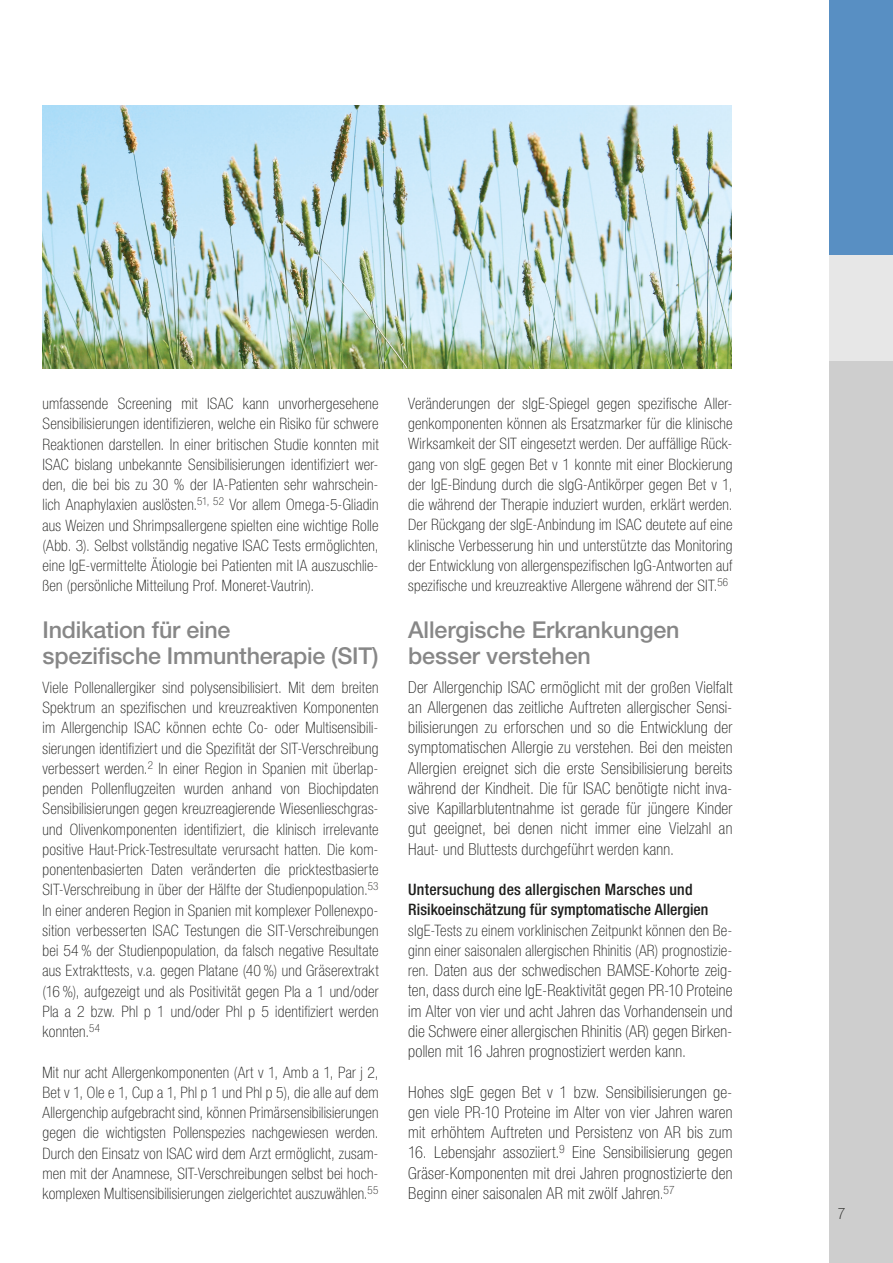
<style>
.page{position:relative;width:893px;height:1263px;background:#fff}
.page>*{position:absolute;margin:0;border:0;box-sizing:border-box;transform-origin:0 0}
.HeadlinesInnen_2_Zei{font:500 23.25px/26.2px "Helvetica Neue LT Std";letter-spacing:-.01em;color:#878787}
.Copy_10_5_13_5___Hel{font:100 condensed 16.5px/20.2px "Helvetica Neue LT Std";letter-spacing:.015em;color:#1d1d1b;text-align:justify}
.HeadlinesInnen_2_Zei-2{font:100 condensed 15.75px/20.2px "Helvetica Neue LT Std";letter-spacing:.015em;color:#1d1d1b;text-align:justify}
.Copy_10_5_13_5___Hel-2{font:100 condensed 15.75px/20.2px "Helvetica Neue LT Std";letter-spacing:.015em;color:#1d1d1b}
.Copy_10_5_13_5___Hel-3{font:500 condensed 15.75px/20.2px "Helvetica Neue LT Std";letter-spacing:.005em;color:#1d1d1b}
.s1{font-size:15.75px}
</style>
<div class="page">
<div style="left:829px;top:0;width:64px;height:255px;background:#588fc3"></div>
<div style="left:829px;top:255px;width:64px;height:106px;background:#e7e7e7"></div>
<div style="left:829px;top:361px;width:64px;height:902px;background:#cecece"></div>
<img style="left:43px;top:105px;width:688px;height:264px">
<p class="Copy_10_5_13_5___Hel-2" style="left:43px;top:393px;width:338px;text-align:justify">umfassende Screening mit ISAC kann unvorhergesehene Sensibilisierungen identifizieren, welche ein Risiko für schwere Reaktionen darstellen. In einer britischen Studie konnten mit ISAC bislang unbekannte Sensibilisierungen identifiziert wer&shy;den, die bei bis zu 30 % der IA-Patienten sehr wahrschein&shy;lich Anaphylaxien auslösten.<sup>51,</sup> <sup>52</sup> Vor allem Omega-5-Gliadin aus Weizen und Shrimpsallergene spielten eine wichtige Rolle (Abb. 3). Selbst vollständig negative ISAC Tests ermöglichten, eine IgE-vermittelte Ätiologie bei Patienten mit IA auszuschlie&shy;ßen (persönliche Mitteilung Prof. Moneret-Vautrin).</p>
<p class="HeadlinesInnen_2_Zei" style="left:43px;top:616px;width:338px">Indikation für eine<br>spezifische Immuntherapie (SIT)</p>
<p class="HeadlinesInnen_2_Zei-2" style="left:43px;top:677px;width:338px">Viele Pollenallergiker sind polysensibilisiert. Mit dem breiten Spektrum an spezifischen und kreuzreaktiven Komponenten im Allergenchip ISAC können echte Co- oder Multisensibili&shy;sierungen identifiziert und die Spezifität der SIT-Verschreibung verbessert werden.<sup>2</sup> In einer Region in Spanien mit überlap&shy;penden Pollenflugzeiten wurden anhand von Biochipdaten Sensibilisierungen gegen kreuzreagierende Wiesenlieschgras&shy;und Olivenkomponenten identifiziert, die klinisch irrelevante positive Haut-Prick-Testresultate verursacht hatten. Die kom&shy;ponentenbasierten Daten veränderten die pricktestbasierte SIT-Verschreibung in über der Hälfte der Studienpopulation.<sup>53<br></sup>In einer anderen Region in Spanien mit komplexer Pollenexpo&shy;sition verbesserten ISAC Testungen die SIT-Verschreibungen bei 54% der Studienpopulation, da falsch negative Resultate aus Extrakttests, v.a. gegen Platane (40%) und Gräserextrakt (16%), aufgezeigt und als Positivität gegen Pla a 1 und/oder Pla a 2 bzw. Phl p 1 und/oder Phl p 5 identifiziert werden konnten.<sup>54</sup></p>
<p class="HeadlinesInnen_2_Zei-2" style="left:43px;top:1062px;width:338px">Mit nur acht Allergenkomponenten (Art v 1, Amb a 1, Par j 2, Bet v 1, Ole e 1, Cup a 1, Phl p 1 und Phl p 5), die alle auf dem Allergenchip aufgebracht sind, können Primärsensibilisierungen gegen die wichtigsten Pollenspezies nachgewiesen werden.<br>Durch den Einsatz von ISAC wird dem Arzt ermöglicht, zusam&shy;men mit der Anamnese, SIT-Verschreibungen selbst bei hoch&shy;komplexen Multisensibilisierungen zielgerichtet auszuwählen.<sup>55</sup></p>
<p class="HeadlinesInnen_2_Zei-2" style="left:408px;top:393px;width:326px">Veränderungen der sIgE-Spiegel gegen spezifische Aller&shy;genkomponenten können als Ersatzmarker für die klinische Wirksamkeit der SIT eingesetzt werden. Der auffällige Rück&shy;gang von sIgE gegen Bet v 1 konnte mit einer Blockierung der IgE-Bindung durch die sIgG-Antikörper gegen Bet v 1, die während der Therapie induziert wurden, erklärt werden.<br>Der Rückgang der sIgE-Anbindung im ISAC deutete auf eine klinische Verbesserung hin und unterstützte das Monitoring der Entwicklung von allergenspezifischen IgG-Antworten auf spezifische und kreuzreaktive Allergene während der SIT.<sup>56</sup></p>
<p class="HeadlinesInnen_2_Zei" style="left:408px;top:616px;width:273px">Allergische Erkrankungen besser verstehen</p>
<p class="Copy_10_5_13_5___Hel" style="left:408px;top:676px;width:326px">Der Allergenchip ISAC ermöglicht mit der großen Vielfalt an Allergenen das zeitliche Auftreten allergischer Sensi&shy;bilisierungen zu erforschen und so die Entwicklung der symptomatischen Allergie zu verstehen. Bei den meisten Allergien ereignet sich die erste Sensibilisierung bereits während der Kindheit. Die für ISAC benötigte nicht inva&shy;sive Kapillarblutentnahme ist gerade für jüngere Kinder gut geeignet, bei denen nicht immer eine Vielzahl an Haut- und Bluttests durchgeführt werden kann.</p>
<p class="Copy_10_5_13_5___Hel-3" style="left:408px;top:879px;width:302px">Untersuchung des allergischen Marsches und<br>Risikoeinschätzung für symptomatische Allergien</p>
<p class="Copy_10_5_13_5___Hel-2" style="left:408px;top:920px;width:326px">sIgE-Tests zu einem vorklinischen Zeitpunkt können den Be&shy;ginn einer saisonalen allergischen Rhinitis (AR) prognostizie-</p>
<p class="Copy_10_5_13_5___Hel" style="left:408px;top:960px;width:326px"><span class="s1">ren.</span> Daten aus der schwedischen BAMSE-Kohorte zeig&shy;ten, dass durch eine IgE-Reaktivität gegen PR-10 Proteine im Alter von vier und acht Jahren das Vorhandensein und die Schwere einer allergischen Rhinitis (AR) gegen Birken&shy;pollen mit 16 Jahren prognostiziert werden kann.</p>
<p class="Copy_10_5_13_5___Hel" style="left:408px;top:1081px;width:326px">Hohes sIgE gegen Bet v 1 bzw. Sensibilisierungen ge&shy;gen viele PR-10 Proteine im Alter von vier Jahren waren mit erhöhtem Auftreten und Persistenz von AR bis zum</p>
<p class="Copy_10_5_13_5___Hel" style="left:408px;top:1142px;width:326px">16. Lebensjahr assoziiert.<sup>9</sup> Eine Sensibilisierung gegen Gräser-Komponenten mit drei Jahren prognostizierte den Beginn einer saisonalen AR mit zwölf Jahren.<sup>57</sup></p>
<p class="Copy_10_5_13_5___Hel-2" style="left:838px;top:1203px;width:9px">7</p>
</div>
